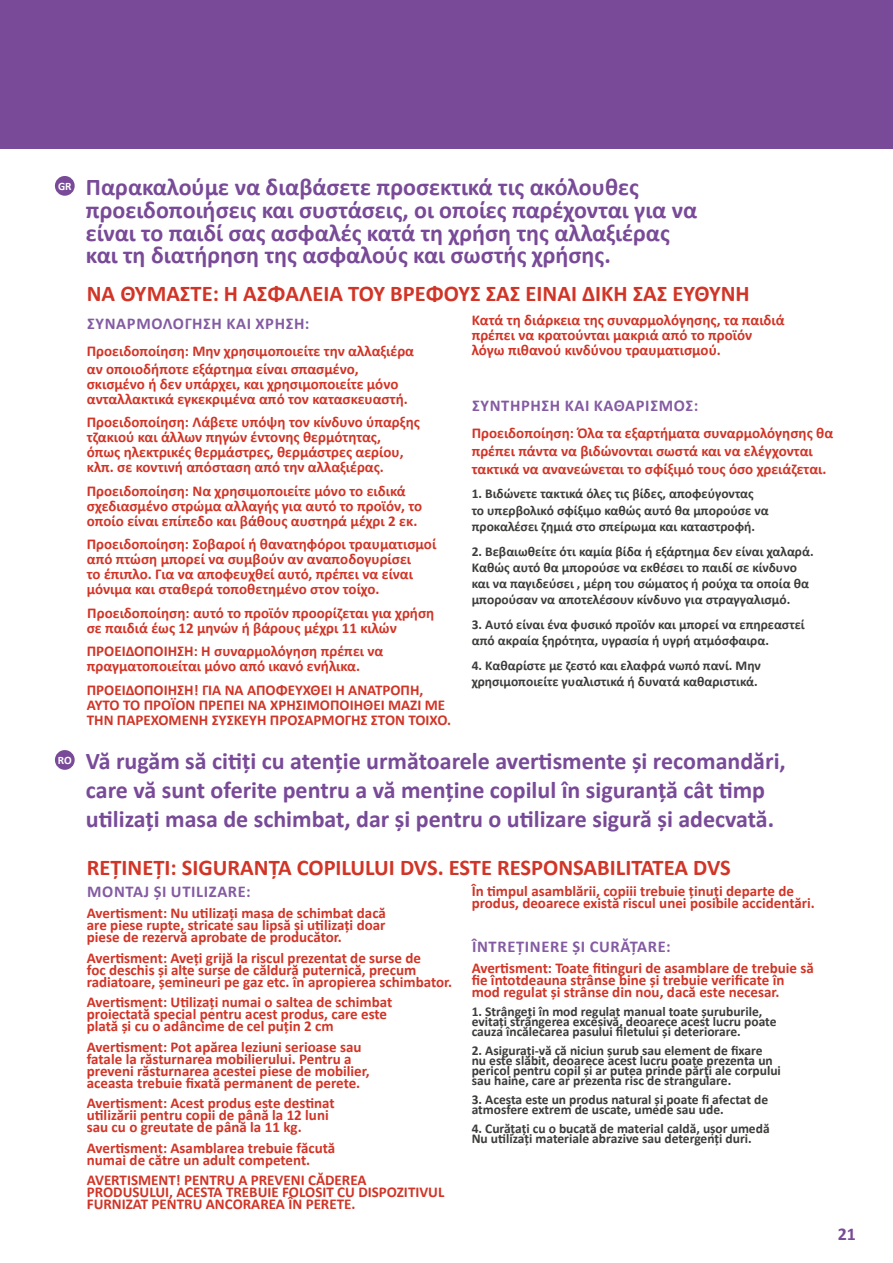
<style>
.page{position:relative;width:893px;height:1263px;background:#fff}
.page>*{position:absolute;margin:0;border:0;box-sizing:border-box;transform-origin:0 0}
.t1{font:700 24px/22.8px "Calibri";color:#784a97}
.t2{font:700 22.5px "Calibri";color:#d13527}
.t3{font:700 18px "Calibri";color:#784a97}
.t4{font:700 16.5px "Calibri";letter-spacing:.04em;color:#845ba2}
.t5{font:700 15px/12px "Calibri";color:#d13527}
.t6{font:700 13.5px/16.2px "Calibri";color:#3c3c3b}
.t7{font:700 11.25px "Calibri";color:#fff}
</style>
<div class="page">
<div style="left:0;top:0;width:893px;height:148px;background:#784a97"></div>
<div style="left:55px;top:176px;width:20px;height:20px;background:#784a97;border-radius:50%"></div>
<div style="left:55px;top:750px;width:20px;height:20px;background:#784a97;border-radius:50%"></div>
<p class="t7" style="left:58px;top:179px;width:15px">GR</p>
<p class="t7" style="left:58px;top:753px;width:15px">RO</p>
<h1 class="t1" style="left:86px;top:176px;width:613px">Παρακαλούμε να διαβάσετε προσεκτικά τις ακόλουθες προειδοποιήσεις και συστάσεις, οι οποίες παρέχονται για να είναι το παιδί σας ασφαλές κατά τη χρήση της αλλαξιέρας και τη διατήρηση της ασφαλούς και σωστής χρήσης.</h1>
<h2 class="t2" style="left:87px;top:279px;width:664px">ΝΑ ΘΥΜΑΣΤΕ: Η ΑΣΦΑΛΕΙΑ ΤΟΥ ΒΡΕΦΟΥΣ ΣΑΣ ΕΙΝΑΙ ΔΙΚΗ ΣΑΣ ΕΥΘΥΝΗ</h2>
<p class="t4" style="left:87px;top:313px;width:224px">ΣΥΝΑΡΜΟΛΟΓΗΣΗ ΚΑΙ ΧΡΗΣΗ:</p>
<p class="t5" style="left:87px;top:342px;width:329px;line-height:18px">Προειδοποίηση: Μην χρησιμοποιείτε την αλλαξιέρα αν οποιοδήποτε εξάρτημα είναι σπασμένο,</p>
<p class="t5" style="left:87px;top:376px;width:323px;line-height:15px">σκισμένο ή δεν υπάρχει, και χρησιμοποιείτε μόνο ανταλλακτικά εγκεκριμένα από τον κατασκευαστή.</p>
<p class="t5" style="left:87px;top:415px;width:335px;line-height:15px">Προειδοποίηση: Λάβετε υπόψη τον κίνδυνο ύπαρξης τζακιού και άλλων πηγών έντονης θερμότητας,<br>όπως ηλεκτρικές θερμάστρες, θερμάστρες αερίου, κλπ. σε κοντινή απόσταση από την αλλαξιέρας.</p>
<p class="t5" style="left:87px;top:483px;width:337px;line-height:15px">Προειδοποίηση: Να χρησιμοποιείτε μόνο το ειδικά σχεδιασμένο στρώμα αλλαγής για αυτό το προϊόν, το οποίο είναι επίπεδο και βάθους αυστηρά μέχρι 2 εκ.</p>
<p class="t5" style="left:87px;top:537px;width:351px;line-height:15px">Προειδοποίηση: Σοβαροί ή θανατηφόροι τραυματισμοί από πτώση μπορεί να συμβούν αν αναποδογυρίσει<br>το έπιπλο. Για να αποφευχθεί αυτό, πρέπει να είναι μόνιμα και σταθερά τοποθετημένο στον τοίχο.</p>
<p class="t5" style="left:87px;top:605px;width:349px;line-height:15px">Προειδοποίηση: αυτό το προϊόν προορίζεται για χρήση σε παιδιά έως 12 μηνών ή βάρους μέχρι 11 κιλών</p>
<p class="t5" style="left:87px;top:644px;width:298px;line-height:15px">ΠΡΟΕΙΔΟΠΟΙΗΣΗ: Η συναρμολόγηση πρέπει να πραγματοποιείται μόνο από ικανό ενήλικα.</p>
<p class="t5" style="left:87px;top:682px;width:366px;line-height:15px">ΠΡΟΕΙΔΟΠΟΙΗΣΗ! ΓΙΑ ΝΑ ΑΠΟΦΕΥΧΘΕΙ Η ΑΝΑΤΡΟΠΗ,<br>ΑΥΤΟ ΤΟ ΠΡΟΪΟΝ ΠΡΕΠΕΙ ΝΑ ΧΡΗΣΙΜΟΠΟΙΗΘΕΙ ΜΑΖΙ ΜΕ<br>ΤΗΝ ΠΑΡΕΧΟΜΕΝΗ ΣΥΣΚΕΥΗ ΠΡΟΣΑΡΜΟΓΗΣ ΣΤΟΝ ΤΟΙΧΟ.</p>
<p class="t5" style="left:472px;top:312px;width:314px;line-height:15px">Κατά τη διάρκεια της συναρμολόγησης, τα παιδιά πρέπει να κρατούνται μακριά από το προϊόν λόγω πιθανού κινδύνου τραυματισμού.</p>
<p class="t4" style="left:472px;top:395px;width:228px">ΣΥΝΤΗΡΗΣΗ ΚΑΙ ΚΑΘΑΡΙΣΜΟΣ:</p>
<p class="t5" style="left:472px;top:424px;width:363px;line-height:18px">Προειδοποίηση: Όλα τα εξαρτήματα συναρμολόγησης θα πρέπει πάντα να βιδώνονται σωστά και να ελέγχονται τακτικά να ανανεώνεται το σφίξιμό τους όσο χρειάζεται.</p>
<p class="t6" style="left:472px;top:486px;width:299px">1. Βιδώνετε τακτικά όλες τις βίδες, αποφεύγοντας το υπερβολικό σφίξιμο καθώς αυτό θα μπορούσε να προκαλέσει ζημιά στο σπείρωμα και καταστροφή.</p>
<p class="t6" style="left:472px;top:543px;width:343px">2. Βεβαιωθείτε ότι καμία βίδα ή εξάρτημα δεν είναι χαλαρά.<br>Καθώς αυτό θα μπορούσε να εκθέσει το παιδί σε κίνδυνο και να παγιδεύσει , μέρη του σώματος ή ρούχα τα οποία θα μπορούσαν να αποτελέσουν κίνδυνο για στραγγαλισμό.</p>
<p class="t6" style="left:472px;top:616px;width:335px">3. Αυτό είναι ένα φυσικό προϊόν και μπορεί να επηρεαστεί από ακραία ξηρότητα, υγρασία ή υγρή ατμόσφαιρα.</p>
<p class="t6" style="left:472px;top:657px;width:291px">4. Καθαρίστε με ζεστό και ελαφρά νωπό πανί. Μην χρησιμοποιείτε γυαλιστικά ή δυνατά καθαριστικά.</p>
<h1 class="t1" style="left:86px;top:747px;width:701px;line-height:28.8px">Vă rugăm să citiți cu atenție următoarele avertismente și recomandări, care vă sunt oferite pentru a vă menține copilul în siguranță cât timp utilizați masa de schimbat, dar și pentru o utilizare sigură și adecvată.</h1>
<h2 class="t2" style="left:87px;top:853px;width:645px">REȚINEȚI: SIGURANȚA COPILULUI DVS. ESTE RESPONSABILITATEA DVS</h2>
<p class="t4" style="left:87px;top:881px;width:165px">MONTAJ ȘI UTILIZARE:</p>
<p class="t5" style="left:87px;top:907px;width:301px;text-align:justify">Avertisment: Nu utilizați masa de schimbat dacă are piese rupte, stricate sau lipsă și utilizați doar piese de rezervă aprobate de producător.</p>
<p class="t5" style="left:87px;top:951px;width:367px">Avertisment: Aveți grijă la riscul prezentat de surse de<br>foc deschis și alte surse de căldură puternică, precum radiatoare, șemineuri pe gaz etc. în apropierea schimbator.</p>
<p class="t5" style="left:87px;top:996px;width:307px">Avertisment: Utilizați numai o saltea de schimbat proiectată special pentru acest produs, care este plată și cu o adâncime de cel puțin 2 cm</p>
<p class="t5" style="left:87px;top:1040px;width:285px">Avertisment: Pot apărea leziuni serioase sau fatale la răsturnarea mobilierului. Pentru a preveni răsturnarea acestei piese de mobilier, aceasta trebuie fixată permanent de perete.</p>
<p class="t5" style="left:87px;top:1097px;width:249px">Avertisment: Acest produs este destinat utilizării pentru copii de până la 12 luni sau cu o greutate de până la 11 kg.</p>
<p class="t5" style="left:87px;top:1141px;width:250px">Avertisment: Asamblarea trebuie făcută numai de către un adult competent.</p>
<p class="t5" style="left:87px;top:1174px;width:359px">AVERTISMENT! PENTRU A PREVENI CĂDEREA<br>PRODUSULUI, ACESTA TREBUIE FOLOSIT CU DISPOZITIVUL<br>FURNIZAT PENTRU ANCORAREA ÎN PERETE.</p>
<p class="t5" style="left:472px;top:885px;width:345px">În timpul asamblării, copiii trebuie ținuți departe de produs, deoarece există riscul unei posibile accidentări.</p>
<p class="t4" style="left:472px;top:936px;width:200px">ÎNTREȚINERE ȘI CURĂȚARE:</p>
<p class="t5" style="left:472px;top:962px;width:344px">Avertisment: Toate fitinguri de asamblare de trebuie să fie întotdeauna strânse bine și trebuie verificate în mod regulat și strânse din nou, dacă este necesar.</p>
<p class="t6" style="left:472px;top:1006px;width:306px;line-height:10.2px">1. Strângeți în mod regulat manual toate șuruburile, evitați strângerea excesivă, deoarece acest lucru poate cauza încălecarea pasului filetului și deteriorare.</p>
<p class="t6" style="left:472px;top:1045px;width:311px;line-height:10.2px">2. Asigurați-vă că niciun șurub sau element de fixare<br>nu este slăbit, deoarece acest lucru poate prezenta un pericol pentru copil și ar putea prinde părți ale corpului sau haine, care ar prezenta risc de strangulare.</p>
<p class="t6" style="left:472px;top:1094px;width:298px;line-height:10.2px">3. Acesta este un produs natural și poate fi afectat de atmosfere extrem de uscate, umede sau ude.</p>
<p class="t6" style="left:472px;top:1123px;width:299px;line-height:10.2px">4. Curățați cu o bucată de material caldă, ușor umedă<br>Nu utilizați materiale abrazive sau detergenți duri.</p>
<p class="t3" style="left:838px;top:1222px;width:20px">21</p>
</div>
